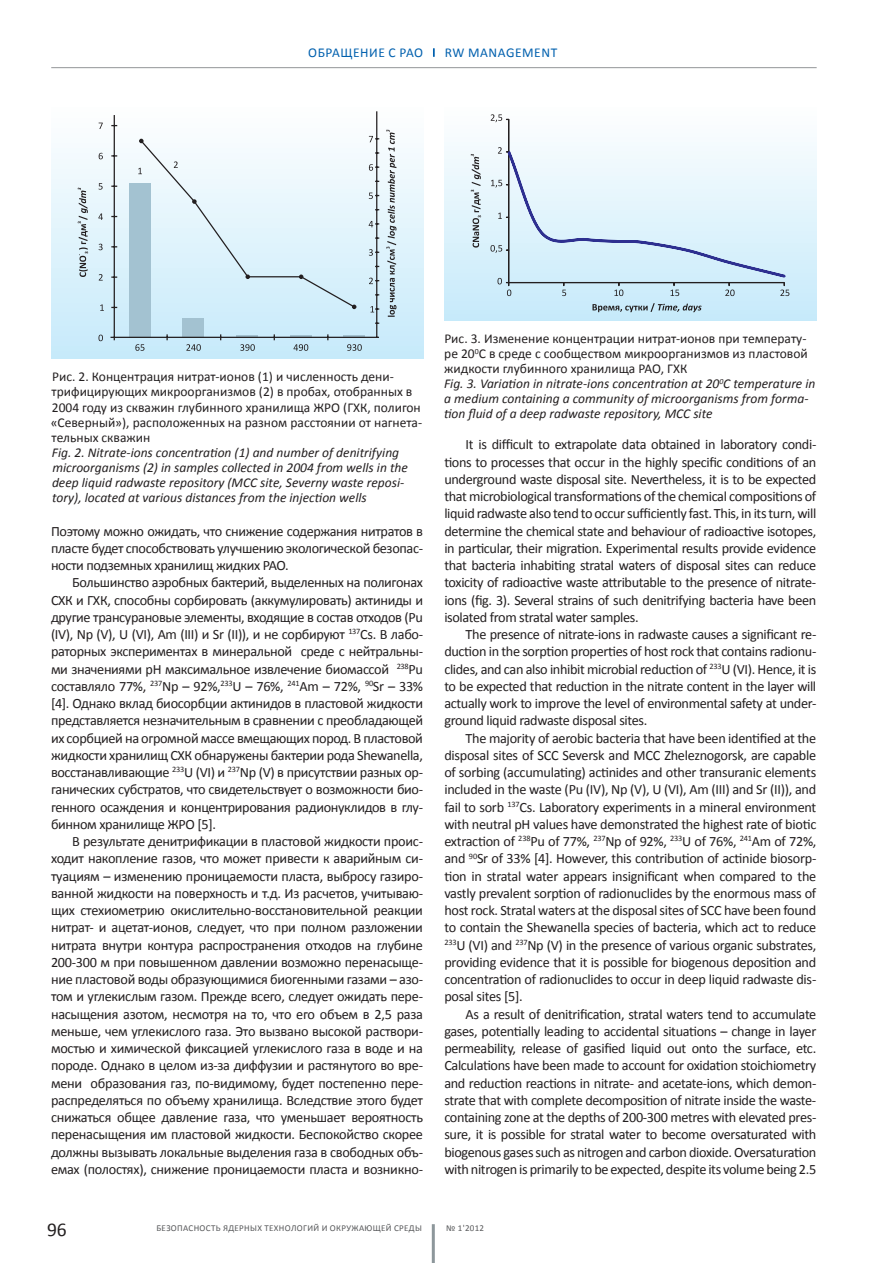
<style>
.page{position:relative;width:893px;height:1263px;background:#fff}
.page>*{position:absolute;margin:0;border:0;box-sizing:border-box;transform-origin:0 0}
.t1{font:19.5px "Calibri";color:#231f20}
.Text_angl{font:14.25px/17.2px "Calibri";letter-spacing:-.025em;color:#231f20;text-align:justify}
.Text{font:14.25px/17.2px "Calibri";letter-spacing:-.025em;color:#231f20;text-align:justify}
.Ris_podpis_angl{font:italic 13.5px/15px "Calibri";color:#231f20}
.Ris_podpis_rus{font:13.5px/15px "Calibri";color:#231f20;text-align:justify}
.t2{font:13.5px "Calibri";letter-spacing:.04em;color:#0160ae}
.t3{font:9px "Calibri";letter-spacing:.04em;color:#57585a}
</style>
<div class="page">
<svg style="left:433px;top:48px;width:2px;height:9px"></svg>
<hr style="left:51px;top:67px;width:766px;height:1px;background:#939598">
<hr style="left:432px;top:1224px;width:3px;height:39px;background:#8d979b">
<div style="left:444px;top:106px;width:372px;height:214px;background:linear-gradient(to bottom,#fefefe,#c6eafa)"></div>
<hr style="left:509px;top:119px;width:1px;height:164px;background:#231f20">
<div style="left:508px;top:119px;width:1px;height:164px;border:1px solid #231f20"></div>
<svg style="left:491px;top:114px;width:18px;height:8px"></svg>
<svg style="left:490px;top:147px;width:299px;height:149px;background:#d8ebf5"></svg>
<svg style="left:471px;top:154px;width:10px;height:94px"></svg>
<svg style="left:592px;top:303px;width:109px;height:9px"></svg>
<div style="left:51px;top:106px;width:372px;height:253px;background:linear-gradient(to bottom,#fefefe,#c6eafa)"></div>
<svg style="left:98px;top:335px;width:5px;height:6px"></svg>
<svg style="left:100px;top:304px;width:4px;height:7px"></svg>
<svg style="left:99px;top:274px;width:4px;height:7px"></svg>
<svg style="left:99px;top:244px;width:4px;height:6px"></svg>
<svg style="left:98px;top:213px;width:5px;height:7px"></svg>
<svg style="left:99px;top:183px;width:4px;height:7px"></svg>
<svg style="left:99px;top:153px;width:4px;height:6px"></svg>
<svg style="left:99px;top:123px;width:4px;height:6px"></svg>
<svg style="left:135px;top:344px;width:10px;height:7px"></svg>
<svg style="left:186px;top:344px;width:15px;height:7px"></svg>
<svg style="left:240px;top:344px;width:15px;height:7px"></svg>
<svg style="left:293px;top:344px;width:15px;height:7px"></svg>
<svg style="left:347px;top:344px;width:15px;height:7px"></svg>
<svg style="left:78px;top:188px;width:10px;height:89px"></svg>
<svg style="left:386px;top:130px;width:10px;height:187px;background:#b6c2c8"></svg>
<svg style="left:109px;top:111px;width:272px;height:231px"></svg>
<svg style="left:139px;top:139px;width:5px;height:4px"></svg>
<svg style="left:192px;top:199px;width:5px;height:5px"></svg>
<svg style="left:245px;top:274px;width:5px;height:5px"></svg>
<svg style="left:299px;top:274px;width:4px;height:5px"></svg>
<svg style="left:352px;top:305px;width:4px;height:4px"></svg>
<p class="t2" style="left:308px;top:44px;width:116px">ОБРАЩЕНИЕ С РАО</p>
<p class="t2" style="left:445px;top:44px;width:114px">RW MANAGEMENT</p>
<p class="Ris_podpis_rus" style="left:51px;top:369px;width:373px;text-align:left">Рис. 2. Концентрация нитрат-ионов (1) и численность дени&shy;трифицирующих микроорганизмов (2) в пробах, отобранных в 2004 году из скважин глубинного хранилища ЖРО (ГХК, полигон «Северный»), расположенных на разном расстоянии от нагнета&shy;тельных скважин</p>
<p class="Ris_podpis_angl" style="left:52px;top:444px;width:358px">Fig. 2. Nitrate-ions concentration (1) and number of denitrifying microorganisms (2) in samples collected in 2004 from wells in the deep liquid radwaste repository (MCC site, Severny waste reposi&shy;tory), located at various distances from the injection wells</p>
<p class="Text" style="left:51px;top:522px;width:374px">Поэтому можно ожидать, что снижение содержания нитратов в пласте будет способствовать улучшению экологической безопас&shy;ности подземных хранилищ жидких РАО.</p>
<p class="Text" style="left:51px;top:573px;width:374px;text-indent:21px">Большинство аэробных бактерий, выделенных на полигонах СХК и ГХК, способны сорбировать (аккумулировать) актиниды и другие трансурановые элементы, входящие в состав отходов (Pu (IV), Np (V), U (VI), Am (III) и Sr (II)), и не сорбируют <sup>137</sup>Cs. В лабо&shy;раторных экспериментах в минеральной среде с нейтральны&shy;ми значениями рН максимальное извлечение биомассой <sup>238</sup>Pu составляло 77%, <sup>237</sup>Np – 92%,<sup>233</sup>U – 76%, <sup>241</sup>Am – 72%, <sup>90</sup>Sr – 33% [4]. Однако вклад биосорбции актинидов в пластовой жидкости представляется незначительным в сравнении с преобладающей их сорбцией на огромной массе вмещающих пород. В пластовой жидкости хранилищ СХК обнаружены бактерии рода Shewanella, восстанавливающие <sup>233</sup>U (VI) и <sup>237</sup>Np (V) в присутствии разных ор&shy;ганических субстратов, что свидетельствует о возможности био&shy;генного осаждения и концентрирования радионуклидов в глу&shy;бинном хранилище ЖРО [5].</p>
<p class="Text" style="left:51px;top:832px;width:374px;text-indent:21px">В результате денитрификации в пластовой жидкости проис&shy;ходит накопление газов, что может привести к аварийным си&shy;туациям – изменению проницаемости пласта, выбросу газиро&shy;ванной жидкости на поверхность и т.д. Из расчетов, учитываю&shy;щих стехиометрию окислительно-восстановительной реакции нитрат- и ацетат-ионов, следует, что при полном разложении нитрата внутри контура распространения отходов на глубине 200-300 м при повышенном давлении возможно перенасыще&shy;ние пластовой воды образующимися биогенными газами – азо&shy;том и углекислым газом. Прежде всего, следует ожидать пере&shy;насыщения азотом, несмотря на то, что его объем в 2,5 раза меньше, чем углекислого газа. Это вызвано высокой раствори&shy;мостью и химической фиксацией углекислого газа в воде и на породе. Однако в целом из-за диффузии и растянутого во вре&shy;мени образования газ, по-видимому, будет постепенно пере&shy;распределяться по объему хранилища. Вследствие этого будет снижаться общее давление газа, что уменьшает вероятность перенасыщения им пластовой жидкости. Беспокойство скорее должны вызывать локальные выделения газа в свободных объ&shy;емах (полостях), снижение проницаемости пласта и возникно-</p>
<p class="Ris_podpis_rus" style="left:444px;top:331px;width:365px">Рис. 3. Изменение концентрации нитрат-ионов при температу&shy;ре 20<sup>0</sup>С в среде с сообществом микроорганизмов из пластовой жидкости глубинного хранилища РАО, ГХК</p>
<p class="Ris_podpis_angl" style="left:444px;top:376px;width:373px">Fig. 3. Variation in nitrate-ions concentration at 20<sup>0</sup>C temperature in a medium containing a community of microorganisms from forma&shy;tion fluid of a deep radwaste repository, MCC site</p>
<p class="Text_angl" style="left:444px;top:435px;width:374px;text-indent:21px">It is difficult to extrapolate data obtained in laboratory condi&shy;tions to processes that occur in the highly specific conditions of an underground waste disposal site. Nevertheless, it is to be expected that microbiological transformations of the chemical compositions of liquid radwaste also tend to occur sufficiently fast. This, in its turn, will determine the chemical state and behaviour of radioactive isotopes, in particular, their migration. Experimental results provide evidence that bacteria inhabiting stratal waters of disposal sites can reduce toxicity of radioactive waste attributable to the presence of nitrate&shy;ions (fig. 3). Several strains of such denitrifying bacteria have been isolated from stratal water samples.</p>
<p class="Text_angl" style="left:444px;top:625px;width:374px;text-indent:21px">The presence of nitrate-ions in radwaste causes a significant re&shy;duction in the sorption properties of host rock that contains radionu&shy;clides, and can also inhibit microbial reduction of <sup>233</sup>U (VI). Hence, it is to be expected that reduction in the nitrate content in the layer will actually work to improve the level of environmental safety at under&shy;ground liquid radwaste disposal sites.</p>
<p class="Text_angl" style="left:444px;top:729px;width:374px;text-indent:21px">The majority of aerobic bacteria that have been identified at the disposal sites of SCC Seversk and MCC Zheleznogorsk, are capable of sorbing (accumulating) actinides and other transuranic elements included in the waste (Pu (IV), Np (V), U (VI), Am (III) and Sr (II)), and fail to sorb <sup>137</sup>Cs. Laboratory experiments in a mineral environment with neutral pH values have demonstrated the highest rate of biotic extraction of <sup>238</sup>Pu of 77%, <sup>237</sup>Np of 92%, <sup>233</sup>U of 76%, <sup>241</sup>Am of 72%, and <sup>90</sup>Sr of 33% [4]. However, this contribution of actinide biosorp&shy;tion in stratal water appears insignificant when compared to the vastly prevalent sorption of radionuclides by the enormous mass of host rock. Stratal waters at the disposal sites of SCC have been found to contain the Shewanella species of bacteria, which act to reduce <sup>233</sup>U (VI) and <sup>237</sup>Np (V) in the presence of various organic substrates, providing evidence that it is possible for biogenous deposition and concentration of radionuclides to occur in deep liquid radwaste dis&shy;posal sites [5].</p>
<p class="Text_angl" style="left:444px;top:1005px;width:374px;text-indent:21px">As a result of denitrification, stratal waters tend to accumulate gases, potentially leading to accidental situations – change in layer permeability, release of gasified liquid out onto the surface, etc.<br>Calculations have been made to account for oxidation stoichiometry and reduction reactions in nitrate- and acetate-ions, which demon&shy;strate that with complete decomposition of nitrate inside the waste&shy;containing zone at the depths of 200-300 metres with elevated pres&shy;sure, it is possible for stratal water to become oversaturated with biogenous gases such as nitrogen and carbon dioxide. Oversaturation with nitrogen is primarily to be expected, despite its volume being 2.5</p>
<h1 class="t1" style="left:47px;top:1217px;width:21px">96</h1>
<p class="t3" style="left:156px;top:1222px;width:267px">БЕЗОПАСНОСТЬ ЯДЕРНЫХ ТЕХНОЛОГИЙ И ОКРУЖАЮЩЕЙ СРЕДЫ</p>
<p class="t3" style="left:446px;top:1222px;width:39px">№ 1'2012</p>
</div>
